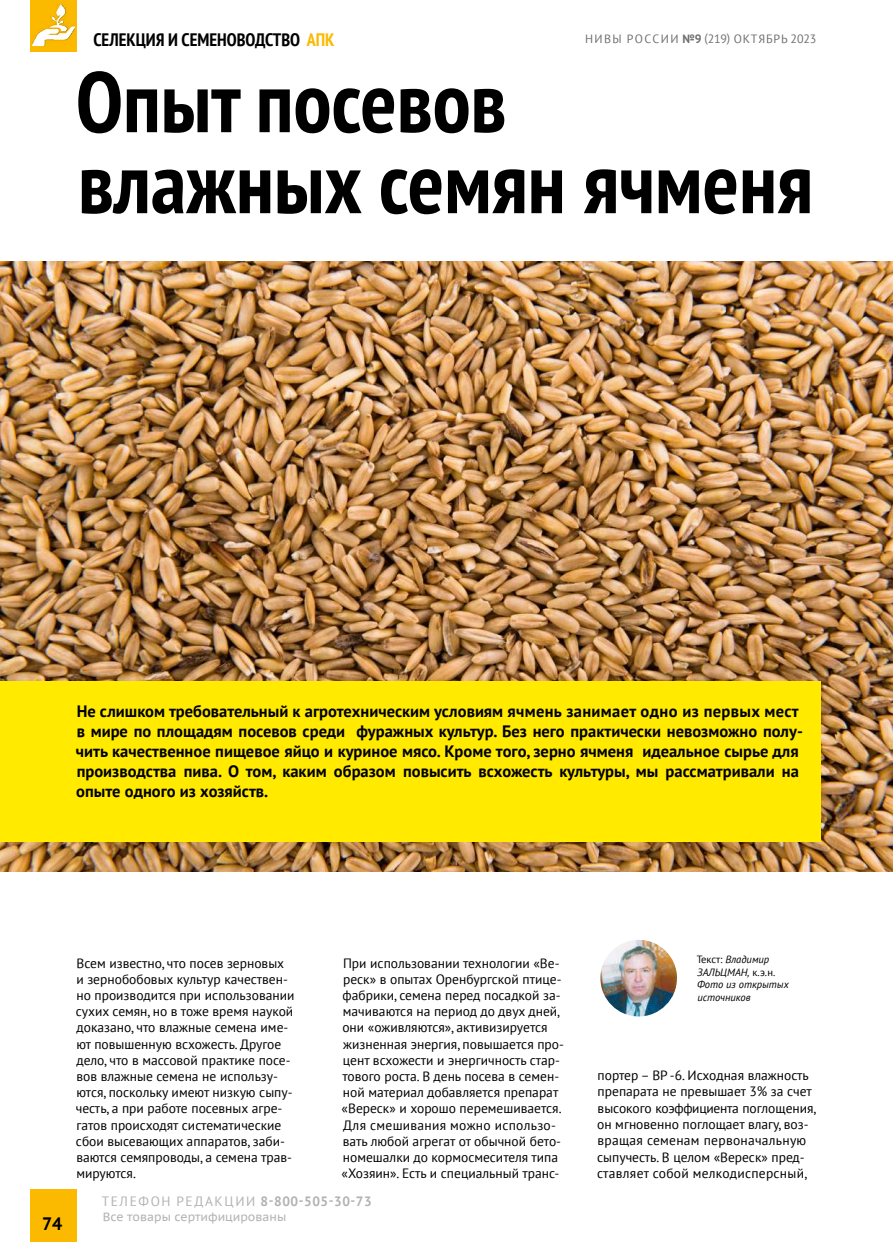
<style>
.page{position:relative;width:893px;height:1242px;background:#fff}
.page>*{position:absolute;margin:0;border:0;box-sizing:border-box;transform-origin:0 0}
.t1{font:700 condensed 85.5px/81px "PT Sans";color:#000}
.t2{font:700 condensed 18px "PT Sans";color:#000}
.t3{font:700 18px "PT Sans";color:#000}
.t4{font:700 16.5px/19.8px "PT Sans";color:#000}
.t5{font:13.5px/16.2px "PT Sans";color:#000}
.t6{font:13.5px "PT Sans";letter-spacing:.12em;color:#b1b2b3}
.t7{font:12px "PT Sans";letter-spacing:.07em;color:#6e6e6e}
.t8{font:12px "PT Sans Caption";color:#b1b2b3}
.t9{font:italic 10.5px/12.6px "PT Sans";color:#000}
.s1{color:#fbb900}
.s2{font-weight:700}
.s3{font-style:normal}
</style>
<div class="page">
<div style="left:30px;top:1189px;width:47px;height:53px;background:#fbb900"></div>
<div style="left:30px;top:0;width:47px;height:52px;background:#fbb900"></div>
<img style="left:0;top:261px;width:893px;height:610px">
<div style="left:0;top:681px;width:821px;height:160px;background:#ffea00"></div>
<img style="left:599px;top:938px;width:79px;height:80px;border-radius:40px">
<div style="left:597px;top:937px;width:83px;height:82px;border:3px solid #fff;border-radius:50%"></div>
<img style="left:32px;top:4px;width:42px;height:41px">
<h2 class="t2" style="left:93px;top:28px;width:243px">СЕЛЕКЦИЯ И СЕМЕНОВОДСТВО <span class="s1">АПК</span></h2>
<p class="t7" style="left:585px;top:31px;width:233px">НИВЫ РОССИИ <span class="s2">№9</span> (219) ОКТЯБРЬ 2023</p>
<h1 class="t1" style="left:76px;top:60px;width:739px">Опыт посевов<br>влажных семян ячменя</h1>
<p class="t4" style="left:76px;top:701px;width:729px">Не слишком требовательный к агротехническим условиям ячмень занимает одно из первых мест в мире по площадям посевов среди фуражных культур. Без него практически невозможно полу&shy;чить качественное пищевое яйцо и куриное мясо. Кроме того, зерно ячменя идеальное сырье для производства пива. О том, каким образом повысить всхожесть культуры, мы рассматривали на опыте одного из хозяйств.</p>
<h2 class="t3" style="left:42px;top:1211px;width:22px">74</h2>
<p class="t5" style="left:76px;top:954px;width:220px">Всем известно, что посев зерновых<br>и зернобобовых культур качествен&shy;но производится при использовании сухих семян, но в тоже время наукой доказано, что влажные семена име&shy;ют повышенную всхожесть. Другое дело, что в массовой практике посе&shy;вов влажные семена не использу&shy;ются, поскольку имеют низкую сыпу&shy;честь, а при работе посевных агре&shy;гатов происходят систематические сбои высевающих аппаратов, заби&shy;ваются семяпроводы, а семена трав&shy;мируются.</p>
<p class="t5" style="left:342px;top:954px;width:224px">При использовании технологии «Ве&shy;реск» в опытах Оренбургской птице&shy;фабрики, семена перед посадкой за&shy;мачиваются на период до двух дней, они «оживляются», активизируется жизненная энергия, повышается про&shy;цент всхожести и энергичность стар&shy;тового роста. В день посева в семен&shy;ной материал добавляется препарат «Вереск» и хорошо перемешивается.<br>Для смешивания можно использо&shy;вать любой агрегат от обычной бето&shy;номешалки до кормосмесителя типа «Хозяин». Есть и специальный транс-</p>
<p class="t9" style="left:697px;top:953px;width:93px"><span class="s3">Текст:</span> Владимир<br>ЗАЛЬЦМАН, <span class="s3">к.э.н.<br></span>Фото из открытых источников</p>
<p class="t5" style="left:597px;top:1066px;width:221px">портер – ВР -6. Исходная влажность препарата не превышает 3% за счет высокого коэффициента поглощения, он мгновенно поглощает влагу, воз&shy;вращая семенам первоначальную сыпучесть. В целом «Вереск» пред&shy;ставляет собой мелкодисперсный,</p>
<p class="t6" style="left:102px;top:1192px;width:272px">ТЕЛЕФОН РЕДАКЦИИ <span class="s2">8-800-505-30-73</span></p>
<p class="t8" style="left:103px;top:1208px;width:185px">Все товары сертифицированы</p>
</div>
